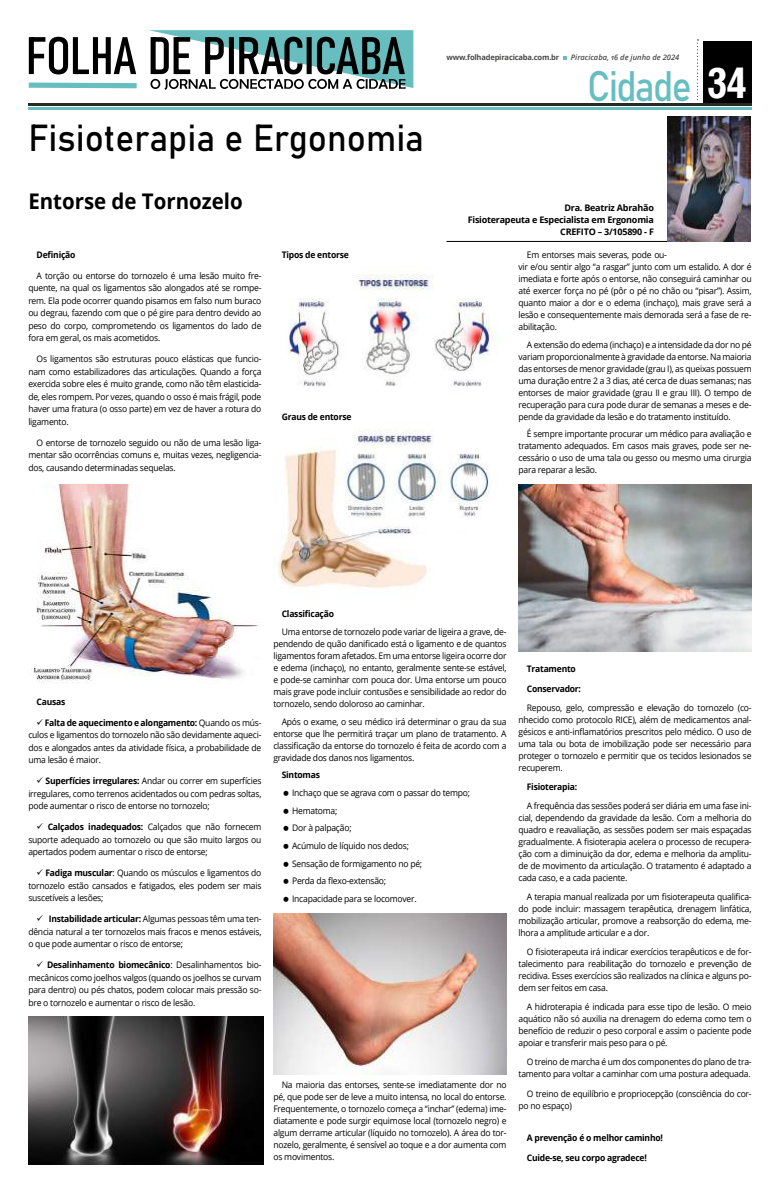
<style>
.page{position:relative;width:780px;height:1191px;background:#fff}
.page>*{position:absolute;margin:0;border:0;box-sizing:border-box;transform-origin:0 0}
.t1{font:42.1px "Bahnschrift";letter-spacing:-.045em;color:#67bec0;scale:.89 1}
.t2{font:37.2px "Bahnschrift";color:#000;scale:.95 1}
.t3{font:700 21.5px "Open Sans";color:#000;scale:.95 1}
.t4{font:9px/12px "Open Sans";letter-spacing:-.025em;color:#000;text-align:justify;scale:.95 1}
.t5{font:700 9px/19.1px "Open Sans";letter-spacing:-.025em;color:#000;scale:.95 1}
.t6{font:700 9px/12px "Open Sans";letter-spacing:-.025em;color:#000;text-align:right}
.t7{font:700 7.6px "Open Sans";letter-spacing:-.025em;color:#4a4948}
.t8{font:italic 600 7.6px "Open Sans";color:#4a4948}
.s1{font-family:"Arena Condensed";font-weight:700;font-size:40.6px;color:#fff}
.s2{font-weight:700}
</style>
<div class="page">
<div style="left:703px;top:41px;width:48px;height:65px;background:#000"></div>
<hr style="left:28px;top:107px;width:723px;height:2px;background:#67bec0">
<hr style="left:28px;top:103px;width:723px;height:3px;background:#2c2824">
<svg style="left:697px;top:39px;width:1px;height:62px"></svg>
<svg style="left:563px;top:56px;width:4px;height:4px"></svg>
<svg style="left:28px;top:30px;width:385px;height:60px"></svg>
<hr style="left:446px;top:241px;width:304px;height:1px;background:#000">
<img style="left:667px;top:117px;width:83px;height:124px">
<img style="left:33px;top:484px;width:226px;height:200px">
<img style="left:28px;top:1016px;width:235px;height:148px">
<img style="left:289px;top:274px;width:209px;height:113px">
<img style="left:278px;top:429px;width:215px;height:159px">
<img style="left:273px;top:913px;width:234px;height:161px">
<img style="left:518px;top:484px;width:233px;height:167px">
<p class="t7" style="left:446px;top:52px;width:114px">www.folhadepiracicaba.com.br</p>
<p class="t8" style="left:571px;top:52px;width:110px">Piracicaba, 16 de junho de 2024</p>
<h2 class="t2" style="left:28px;top:109px;width:418px">Fisioterapia e Ergonomia</h2>
<h3 class="t3" style="left:28px;top:186px;width:227px">Entorse de Tornozelo</h3>
<p class="t5" style="left:37px;top:245px;width:42px">Definição</p>
<p class="t4" style="left:28px;top:269px;width:247px;line-height:12.5px;text-indent:8px">A torção ou entorse do tornozelo é uma lesão muito fre&shy;quente, na qual os ligamentos são alongados até se rompe&shy;rem. Ela pode ocorrer quando pisamos em falso num buraco ou degrau, fazendo com que o pé gire para dentro devido ao peso do corpo, comprometendo os ligamentos do lado de fora em geral, os mais acometidos.</p>
<p class="t4" style="left:28px;top:353px;width:247px;line-height:12.5px;text-indent:8px">Os ligamentos são estruturas pouco elásticas que funcio&shy;nam como estabilizadores das articulações. Quando a força exercida sobre eles é muito grande, como não têm elasticida&shy;de, eles rompem. Por vezes, quando o osso é mais frágil, pode haver uma fratura (o osso parte) em vez de haver a rotura do ligamento.</p>
<p class="t4" style="left:28px;top:436px;width:247px;line-height:12.5px;text-indent:8px">O entorse de tornozelo seguido ou não de uma lesão liga&shy;mentar são ocorrências comuns e, muitas vezes, negligencia&shy;dos, causando determinadas sequelas.</p>
<p class="t5" style="left:282px;top:245px;width:72px">Tipos de entorse</p>
<p class="t5" style="left:282px;top:406px;width:75px">Graus de entorse</p>
<h1 class="t1" style="left:587px;top:55px;width:181px">Cidade <span class="s1">34</span></h1>
<p class="t6" style="left:467px;top:202px;width:188px">Dra. Beatriz Abrahão<br>Fisioterapeuta e Especialista em Ergonomia<br>CREFITO – 3/105890 - F</p>
<p class="t4" style="left:518px;top:248px;width:247px;text-align:left;text-indent:8px">Em entorses mais severas, pode ou-<br>vir e/ou sentir algo “a rasgar” junto com um estalido. A dor é imediata e forte após o entorse, não conseguirá caminhar ou até exercer força no pé (pôr o pé no chão ou “pisar”). Assim, quanto maior a dor e o edema (inchaço), mais grave será a lesão e consequentemente mais demorada será a fase de re&shy;abilitação.</p>
<p class="t4" style="left:518px;top:338px;width:247px;text-indent:8px">A extensão do edema (inchaço) e a intensidade da dor no pé variam proporcionalmente à gravidade da entorse. Na maioria das entorses de menor gravidade (grau I), as queixas possuem uma duração entre 2 a 3 dias, até cerca de duas semanas; nas entorses de maior gravidade (grau II e grau III). O tempo de recuperação para cura pode durar de semanas a meses e de&shy;pende da gravidade da lesão e do tratamento instituído.</p>
<p class="t4" style="left:518px;top:428px;width:247px;text-indent:8px">É sempre importante procurar um médico para avaliação e tratamento adequados. Em casos mais graves, pode ser ne&shy;cessário o uso de uma tala ou gesso ou mesmo uma cirurgia para reparar a lesão.</p>
<p class="t5" style="left:37px;top:691px;width:32px">Causas</p>
<p class="t4" style="left:28px;top:716px;width:247px;line-height:12.5px;text-indent:8px">✓ <span class="s2">Falta de aquecimento e alongamento:</span> Quando os mús&shy;culos e ligamentos do tornozelo não são devidamente aqueci&shy;dos e alongados antes da atividade física, a probabilidade de uma lesão é maior.</p>
<p class="t4" style="left:28px;top:774px;width:247px;line-height:12.5px;text-indent:8px">✓ <span class="s2">Superfícies irregulares:</span> Andar ou correr em superfícies irregulares, como terrenos acidentados ou com pedras soltas, pode aumentar o risco de entorse no tornozelo;</p>
<p class="t4" style="left:28px;top:820px;width:247px;line-height:12.5px;text-indent:8px">✓ <span class="s2">Calçados inadequados:</span> Calçados que não fornecem suporte adequado ao tornozelo ou que são muito largos ou apertados podem aumentar o risco de entorse;</p>
<p class="t4" style="left:28px;top:866px;width:247px;line-height:12.5px;text-indent:8px">✓ <span class="s2">Fadiga muscular</span>: Quando os músculos e ligamentos do tornozelo estão cansados e fatigados, eles podem ser mais suscetíveis a lesões;</p>
<p class="t4" style="left:28px;top:912px;width:247px;line-height:12.5px;text-indent:8px">✓ <span class="s2">Instabilidade articular:</span> Algumas pessoas têm uma ten&shy;dência natural a ter tornozelos mais fracos e menos estáveis, o que pode aumentar o risco de entorse;</p>
<p class="t4" style="left:28px;top:958px;width:247px;line-height:12.5px;text-indent:8px">✓ <span class="s2">Desalinhamento biomecânico</span>: Desalinhamentos bio&shy;mecânicos como joelhos valgos (quando os joelhos se curvam para dentro) ou pés chatos, podem colocar mais pressão so&shy;bre o tornozelo e aumentar o risco de lesão.</p>
<p class="t5" style="left:282px;top:604px;width:57px">Classificação</p>
<p class="t4" style="left:273px;top:625px;width:247px;text-indent:8px">Uma entorse de tornozelo pode variar de ligeira a grave, de&shy;pendendo de quão danificado está o ligamento e de quantos ligamentos foram afetados. Em uma entorse ligeira ocorre dor e edema (inchaço), no entanto, geralmente sente-se estável, e pode-se caminhar com pouca dor. Uma entorse um pouco mais grave pode incluir contusões e sensibilidade ao redor do tornozelo, sendo doloroso ao caminhar.</p>
<p class="t4" style="left:273px;top:715px;width:247px;text-indent:8px">Após o exame, o seu médico irá determinar o grau da sua entorse que lhe permitirá traçar um plano de tratamento. A classificação da entorse do tornozelo é feita de acordo com a gravidade dos danos nos ligamentos.</p>
<p class="t5" style="left:282px;top:765px;width:42px">Sintomas</p>
<p class="t4" style="left:292px;top:783px;width:189px;line-height:17.7px;text-align:left">Inchaço que se agrava com o passar do tempo;<br>Hematoma;<br>Dor à palpação;<br>Acúmulo de líquido nos dedos;<br>Sensação de formigamento no pé;<br>Perda da flexo-extensão;<br>Incapacidade para se locomover.</p>
<p class="t4" style="left:273px;top:1078px;width:247px;text-indent:8px">Na maioria das entorses, sente-se imediatamente dor no pé, que pode ser de leve a muito intensa, no local do entorse.<br>Frequentemente, o tornozelo começa a “inchar” (edema) ime&shy;diatamente e pode surgir equimose local (tornozelo negro) e algum derrame articular (líquido no tornozelo). A área do tor&shy;nozelo, geralmente, é sensível ao toque e a dor aumenta com os movimentos.</p>
<p class="t5" style="left:527px;top:659px;width:59px">Tratamento<br>Conservador:</p>
<p class="t4" style="left:518px;top:701px;width:247px;text-indent:8px">Repouso, gelo, compressão e elevação do tornozelo (co&shy;nhecido como protocolo RICE), além de medicamentos anal&shy;gésicos e anti-inflamatórios prescritos pelo médico. O uso de uma tala ou bota de imobilização pode ser necessário para proteger o tornozelo e permitir que os tecidos lesionados se recuperem.</p>
<p class="t5" style="left:527px;top:776px;width:54px">Fisioterapia:</p>
<p class="t4" style="left:518px;top:799px;width:247px;text-indent:8px">A frequência das sessões poderá ser diária em uma fase ini&shy;cial, dependendo da gravidade da lesão. Com a melhoria do quadro e reavaliação, as sessões podem ser mais espaçadas gradualmente. A fisioterapia acelera o processo de recupera&shy;ção com a diminuição da dor, edema e melhoria da amplitu&shy;de de movimento da articulação. O tratamento é adaptado a cada caso, e a cada paciente.</p>
<p class="t4" style="left:518px;top:890px;width:247px;text-indent:8px">A terapia manual realizada por um fisioterapeuta qualifica&shy;do pode incluir: massagem terapêutica, drenagem linfática, mobilização articular, promove a reabsorção do edema, me&shy;lhora a amplitude articular e a dor.</p>
<p class="t4" style="left:518px;top:945px;width:247px;text-indent:8px">O fisioterapeuta irá indicar exercícios terapêuticos e de for&shy;talecimento para reabilitação do tornozelo e prevenção de recidiva. Esses exercícios são realizados na clínica e alguns po&shy;dem ser feitos em casa.</p>
<p class="t4" style="left:518px;top:1000px;width:247px;text-indent:8px">A hidroterapia é indicada para esse tipo de lesão. O meio aquático não só auxilia na drenagem do edema como tem o benefício de reduzir o peso corporal e assim o paciente pode apoiar e transferir mais peso para o pé.</p>
<p class="t4" style="left:518px;top:1055px;width:247px;text-align:right">O treino de marcha é um dos componentes do plano de tra&shy;tamento para voltar a caminhar com uma postura adequada.</p>
<p class="t4" style="left:518px;top:1087px;width:247px;line-height:12.5px;text-indent:8px">O treino de equilíbrio e propriocepção (consciência do cor&shy;po no espaço)</p>
<p class="t5" style="left:527px;top:1128px;width:145px;line-height:19.6px">A prevenção é o melhor caminho!<br>Cuide-se, seu corpo agradece!</p>
</div>
